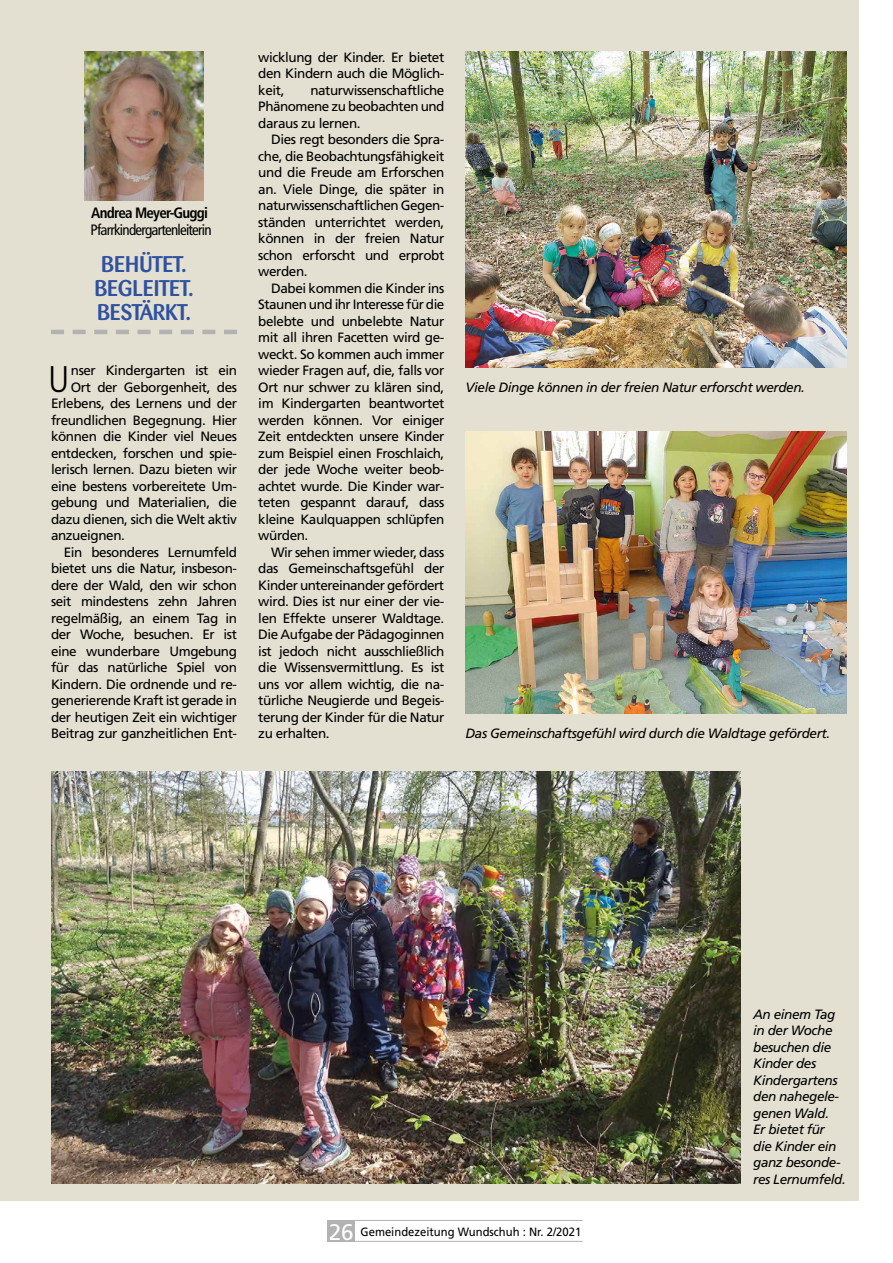
<style>
.page{position:relative;width:893px;height:1263px;background:#fff}
.page>*{position:absolute;margin:0;border:0;box-sizing:border-box;transform-origin:0 0}
.t1{font:300 condensed 37.2px "Frutiger LT Std";color:#000}
.t2{font:500 22.5px/24px "Barmeno";letter-spacing:-.01em;color:#2f52a0;text-align:center}
.t3{font:condensed 15px "Frutiger LT Std";letter-spacing:-.05em;color:#000}
.t4{font:700 condensed 15px "Frutiger LT Std";letter-spacing:-.05em;color:#000}
.t5{font:13.5px/16.5px "Frutiger LT Std";letter-spacing:-.03em;color:#000;text-align:justify}
.t6{font:italic 13.5px/16.5px "Frutiger LT Std";letter-spacing:-.03em;color:#000}
.t7{font:12px "Frutiger LT Std";color:#000;scale:.94 1}
.s1{font-size:22.5px;color:#fff}
</style>
<div class="page">
<div style="left:327px;top:1220px;width:28px;height:22px;background:#b3b2b2"></div>
<hr style="left:327px;top:1220px;width:256px;height:1px;background:#b3b2b2">
<hr style="left:327px;top:1241px;width:256px;height:1px;background:#b3b2b2">
<div style="left:0;top:0;width:859px;height:1200px;background:#e4e0d1"></div>
<img style="left:466px;top:51px;width:380px;height:316px">
<img style="left:466px;top:431px;width:380px;height:283px">
<img style="left:51px;top:771px;width:689px;height:413px">
<svg style="left:51px;top:330px;width:186px;height:4px"></svg>
<img style="left:84px;top:51px;width:120px;height:149px">
<p class="t4" style="left:91px;top:204px;width:118px">Andrea Meyer-Guggi</p>
<p class="t3" style="left:91px;top:221px;width:123px">Pfarrkindergartenleiterin</p>
<h2 class="t2" style="left:94px;top:252px;width:101px">BEHÜTET.<br>BEGLEITET.<br>BESTÄRKT.</h2>
<h1 class="t1" style="left:48px;top:358px;width:23px">U</h1>
<p class="t5" style="left:71px;top:362px;width:168px">nser Kindergarten ist ein</p>
<p class="t5" style="left:71px;top:379px;width:168px">Ort der Geborgenheit, des</p>
<p class="t5" style="left:51px;top:395px;width:188px">Erlebens, des Lernens und der</p>
<p class="t5" style="left:51px;top:412px;width:188px">freundlichen Begegnung. Hier</p>
<p class="t5" style="left:51px;top:428px;width:188px">können die Kinder viel Neues</p>
<p class="t5" style="left:51px;top:445px;width:188px">entdecken, forschen und spie-</p>
<p class="t5" style="left:51px;top:461px;width:188px">lerisch lernen. Dazu bieten wir</p>
<p class="t5" style="left:51px;top:478px;width:188px">eine bestens vorbereitete Um-</p>
<p class="t5" style="left:51px;top:494px;width:188px">gebung und Materialien, die</p>
<p class="t5" style="left:51px;top:511px;width:188px">dazu dienen, sich die Welt aktiv</p>
<p class="t5" style="left:51px;top:527px;width:75px">anzueignen.</p>
<p class="t5" style="left:64px;top:544px;width:175px">Ein besonderes Lernumfeld</p>
<p class="t5" style="left:51px;top:560px;width:188px">bietet uns die Natur, insbeson-</p>
<p class="t5" style="left:51px;top:577px;width:188px">dere der Wald, den wir schon</p>
<p class="t5" style="left:51px;top:593px;width:188px">seit mindestens zehn Jahren</p>
<p class="t5" style="left:51px;top:610px;width:188px">regelmäßig, an einem Tag in</p>
<p class="t5" style="left:51px;top:626px;width:188px">der Woche, besuchen. Er ist</p>
<p class="t5" style="left:51px;top:643px;width:188px">eine wunderbare Umgebung</p>
<p class="t5" style="left:51px;top:659px;width:188px">für das natürliche Spiel von</p>
<p class="t5" style="left:51px;top:676px;width:188px">Kindern. Die ordnende und re-</p>
<p class="t5" style="left:51px;top:692px;width:188px">generierende Kraft ist gerade in</p>
<p class="t5" style="left:51px;top:709px;width:188px">der heutigen Zeit ein wichtiger</p>
<p class="t5" style="left:51px;top:725px;width:188px">Beitrag zur ganzheitlichen Ent-</p>
<p class="t5" style="left:258px;top:49px;width:188px">wicklung der Kinder. Er bietet den Kindern auch die Möglich&shy;keit,</p>
<p class="t5" style="left:258px;top:82px;width:188px;text-indent:52px">naturwissenschaftliche Phänomene zu beobachten und daraus zu lernen.</p>
<p class="t5" style="left:258px;top:131px;width:188px;text-indent:13px">Dies regt besonders die Spra&shy;che, die Beobachtungsfähigkeit und die Freude am Erforschen an. Viele Dinge, die später in naturwissenschaftlichen Gegen&shy;ständen unterrichtet werden, können in der freien Natur schon erforscht und erprobt werden.</p>
<p class="t5" style="left:258px;top:280px;width:188px;text-indent:13px">Dabei kommen die Kinder ins Staunen und ihr Interesse für die belebte und unbelebte Natur mit all ihren Facetten wird ge&shy;weckt. So kommen auch immer wieder Fragen auf, die, falls vor Ort nur schwer zu klären sind, im Kindergarten beantwortet werden können. Vor einiger Zeit entdeckten unsere Kinder zum Beispiel einen Froschlaich, der jede Woche weiter beob&shy;achtet wurde. Die Kinder war&shy;teten gespannt darauf, dass kleine Kaulquappen schlüpfen würden.</p>
<p class="t5" style="left:258px;top:544px;width:188px;text-indent:13px">Wir sehen immer wieder, dass das Gemeinschaftsgefühl der Kinder untereinander gefördert wird. Dies ist nur einer der vie&shy;len Effekte unserer Waldtage.<br>Die Aufgabe der Pädagoginnen ist jedoch nicht ausschließlich die Wissensvermittlung. Es ist uns vor allem wichtig, die na&shy;türliche Neugierde und Begeis&shy;terung der Kinder für die Natur zu erhalten.</p>
<p class="t6" style="left:466px;top:379px;width:341px">Viele Dinge können in der freien Natur erforscht werden.</p>
<p class="t6" style="left:466px;top:725px;width:366px">Das Gemeinschaftsgefühl wird durch die Waldtage gefördert.</p>
<p class="t7" style="left:329px;top:1224px;width:270px"><span class="s1">26</span> Gemeindezeitung Wundschuh : Nr. 2/2021</p>
<p class="t6" style="left:753px;top:1006px;width:94px">An einem Tag in der Woche besuchen die<br>Kinder des<br>Kindergartens den nahegele&shy;genen Wald.<br>Er bietet für die Kinder ein ganz besonde&shy;res Lernumfeld.</p>
</div>
